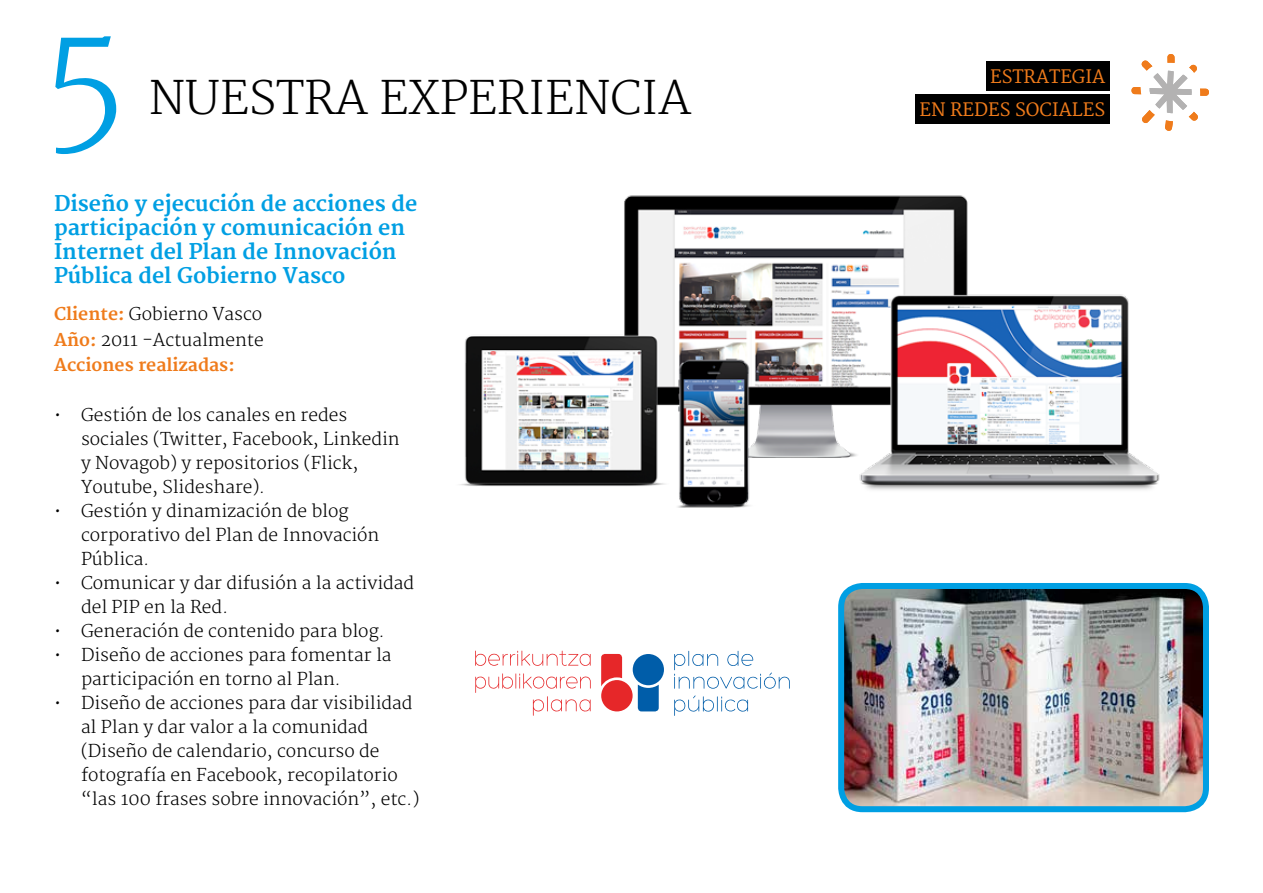
<style>
.page{position:relative;width:1263px;height:893px;background:#fff}
.page>*{position:absolute;margin:0;border:0;box-sizing:border-box;transform-origin:0 0}
.t1{font:300 150px "Merriweather";color:#009fe3}
.t2{font:300 45px "Merriweather";color:#000}
.t3{font:700 21px/24px "Merriweather";color:#009fe3}
.t4{font:18px/32.5px "Merriweather";color:#ef7b1b;text-align:right}
.t5{font:300 17.25px/24px "Merriweather";color:#000}
.t6{font:700 17.25px/25.5px "Merriweather";color:#ef7b1b;text-align:justify}
.s1{font-weight:300;color:#000}
</style>
<div class="page">
<img style="left:460px;top:61px;width:700px;height:447px">
<img style="left:845px;top:590px;width:357px;height:215px">
<div style="left:838px;top:583px;width:371px;height:229px;border:6px solid #009fe3;border-radius:21px"></div>
<svg style="left:601px;top:654px;width:21px;height:32px"></svg>
<div style="left:601px;top:680px;width:32px;height:31px;background:#e62729;border-radius:50%"></div>
<svg style="left:638px;top:684px;width:21px;height:27px"></svg>
<div style="left:633px;top:654px;width:31px;height:31px;background:#005da9;border-radius:50%"></div>
<svg style="left:475px;top:673px;width:116px;height:43px"></svg>
<svg style="left:475px;top:650px;width:116px;height:16px"></svg>
<svg style="left:674px;top:695px;width:74px;height:21px"></svg>
<svg style="left:674px;top:651px;width:116px;height:38px"></svg>
<svg style="left:1130px;top:54px;width:79px;height:79px"></svg>
<div style="left:986px;top:62px;width:123px;height:29px;background:#000"></div>
<div style="left:915px;top:94px;width:194px;height:29px;background:#000"></div>
<h1 class="t1" style="left:46px;top:-12px;width:81px">5</h1>
<h2 class="t2" style="left:149px;top:71px;width:544px">NUESTRA EXPERIENCIA</h2>
<p class="t3" style="left:54px;top:192px;width:365px">Diseño y ejecución de acciones de participación y comunicación en<br>Internet del Plan de Innovación<br>Pública del Gobierno Vasco</p>
<p class="t6" style="left:54px;top:302px;width:211px">Cliente: <span class="s1">Gobierno Vasco </span>Año: <span class="s1">2011 -Actualmente </span>Acciones realizadas:</p>
<p class="t5" style="left:81px;top:404px;width:320px;text-indent:-27px">• Gestión de los canales en redes sociales (Twitter, Facebook, Linkedin y Novagob) y repositorios (Flick,<br>Youtube, Slideshare).</p>
<p class="t5" style="left:81px;top:500px;width:300px;text-indent:-27px">• Gestión y dinamización de blog corporativo del Plan de Innovación<br>Pública.</p>
<p class="t5" style="left:81px;top:572px;width:335px;text-indent:-27px">• Comunicar y dar difusión a la actividad del PIP en la Red.</p>
<p class="t5" style="left:54px;top:620px;width:332px">• Generación de contenido para blog.</p>
<p class="t5" style="left:81px;top:644px;width:312px;text-indent:-27px">• Diseño de acciones para fomentar la participación en torno al Plan.</p>
<p class="t5" style="left:81px;top:691px;width:340px;text-indent:-27px">• Diseño de acciones para dar visibilidad al Plan y dar valor a la comunidad (Diseño de calendario, concurso de fotografía en Facebook, recopilatorio “las 100 frases sobre innovación”, etc.)</p>
<p class="t4" style="left:919px;top:61px;width:187px">ESTRATEGIA<br>EN REDES SOCIALES</p>
</div>
